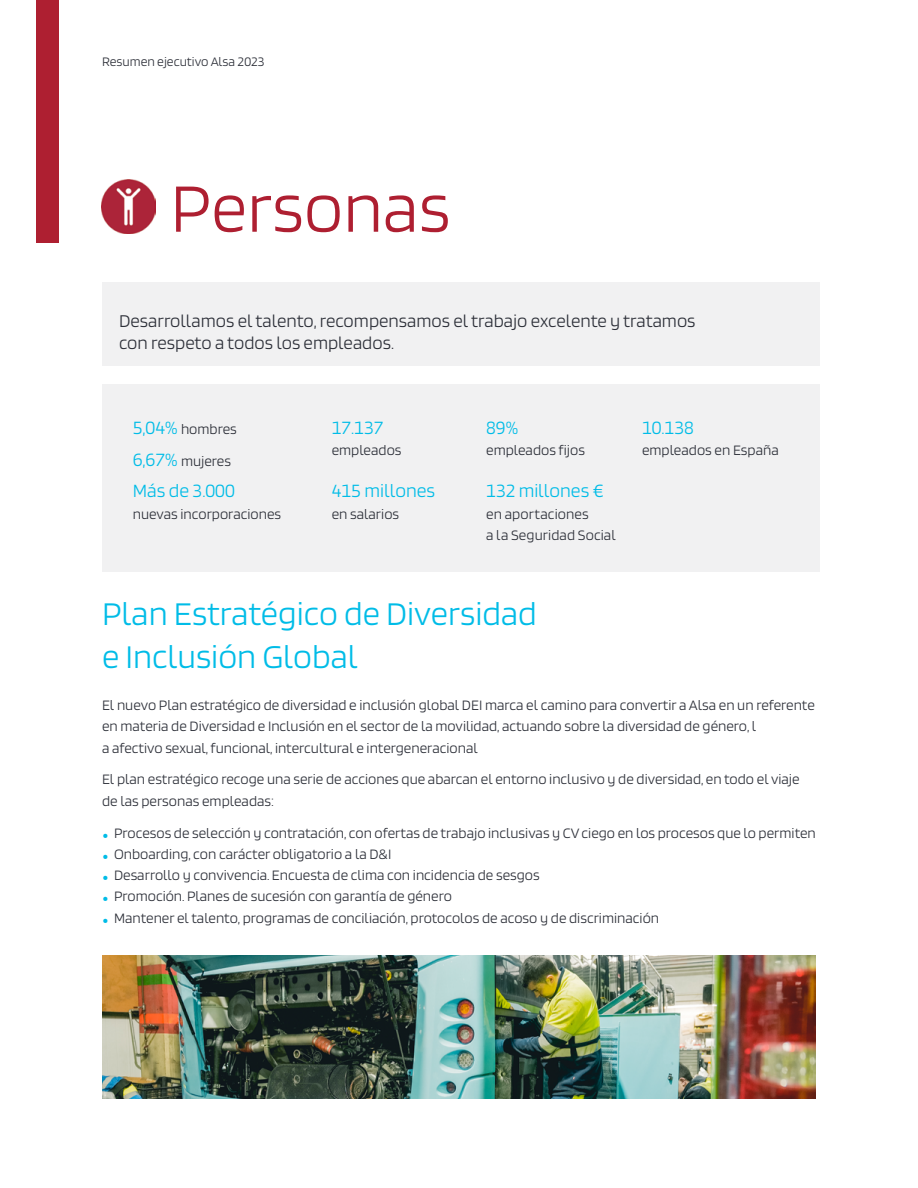
<style>
.page{position:relative;width:918px;height:1188px;background:#fff}
.page>*{position:absolute;margin:0;border:0;box-sizing:border-box;transform-origin:0 0}
.t1{font:300 72px "Alsa";color:#ae1f31}
.t2{font:300 34.5px/42.5px "Alsa";color:#00bce7}
.t3{font:300 19.5px "Alsa";color:#00bce7}
.t4{font:300 18.75px/21.3px "Alsa";color:#2c2f38}
.t5{font:300 15px/21.3px "Alsa";color:#2c2f38}
.t6{font:300 13.5px "Alsa";color:#2c2f38}
.s1{font-size:19.5px;color:#00bce7}
.s2{font-family:"Avenir";font-weight:900;font-size:22.5px;color:#00bce7}
</style>
<div class="page">
<img style="left:101px;top:179px;width:54px;height:54px">
<div style="left:36px;top:0;width:22px;height:243px;background:#ae1f31"></div>
<div style="left:102px;top:282px;width:717px;height:84px;background:#f1f1f2"></div>
<img style="left:102px;top:955px;width:714px;height:144px">
<div style="left:102px;top:384px;width:717px;height:187px;background:#f1f1f2"></div>
<p class="t6" style="left:102px;top:55px;width:164px">Resumen ejecutivo Alsa 2023</p>
<h1 class="t1" style="left:170px;top:172px;width:282px">Personas</h1>
<p class="t4" style="left:119px;top:311px;width:578px">Desarrollamos el talento, recompensamos el trabajo excelente y tratamos con respeto a todos los empleados.</p>
<p class="t5" style="left:133px;top:413px;width:106px;line-height:32px"><span class="s1">5,04%</span> hombres<br><span class="s1">6,67%</span> mujeres</p>
<h3 class="t3" style="left:332px;top:417px;width:53px">17.137</h3>
<p class="t5" style="left:332px;top:440px;width:71px">empleados</p>
<h3 class="t3" style="left:486px;top:417px;width:33px">89%</h3>
<p class="t5" style="left:486px;top:440px;width:100px">empleados fijos</p>
<h3 class="t3" style="left:642px;top:417px;width:53px">10.138</h3>
<p class="t5" style="left:642px;top:440px;width:138px">empleados en España</p>
<h3 class="t3" style="left:133px;top:481px;width:104px">Más de 3.000</h3>
<p class="t5" style="left:133px;top:504px;width:150px">nuevas incorporaciones</p>
<h3 class="t3" style="left:332px;top:481px;width:105px">415 millones</h3>
<p class="t5" style="left:332px;top:504px;width:69px">en salarios</p>
<h3 class="t3" style="left:486px;top:481px;width:119px">132 millones €</h3>
<p class="t5" style="left:486px;top:504px;width:131px">en aportaciones<br>a la Seguridad Social</p>
<h2 class="t2" style="left:102px;top:593px;width:436px">Plan Estratégico de Diversidad e Inclusión Global</h2>
<p class="t5" style="left:102px;top:695px;width:714px">El nuevo Plan estratégico de diversidad e inclusión global DEI marca el camino para convertir a Alsa en un referente en materia de Diversidad e Inclusión en el sector de la movilidad, actuando sobre la diversidad de género, l<br>a afectivo sexual, funcional, intercultural e intergeneracional</p>
<p class="t5" style="left:102px;top:769px;width:699px">El plan estratégico recoge una serie de acciones que abarcan el entorno inclusivo y de diversidad, en todo el viaje de las personas empleadas:</p>
<p class="t5" style="left:102px;top:822px;width:715px"><span class="s2">.</span> Procesos de selección y contratación, con ofertas de trabajo inclusivas y CV ciego en los procesos que lo permiten <span class="s2">.</span> Onboarding, con carácter obligatorio a la D&amp;I<br><span class="s2">.</span> Desarrollo y convivencia. Encuesta de clima con incidencia de sesgos<br><span class="s2">.</span> Promoción. Planes de sucesión con garantía de género<br><span class="s2">.</span> Mantener el talento, programas de conciliación, protocolos de acoso y de discriminación</p>
</div>
